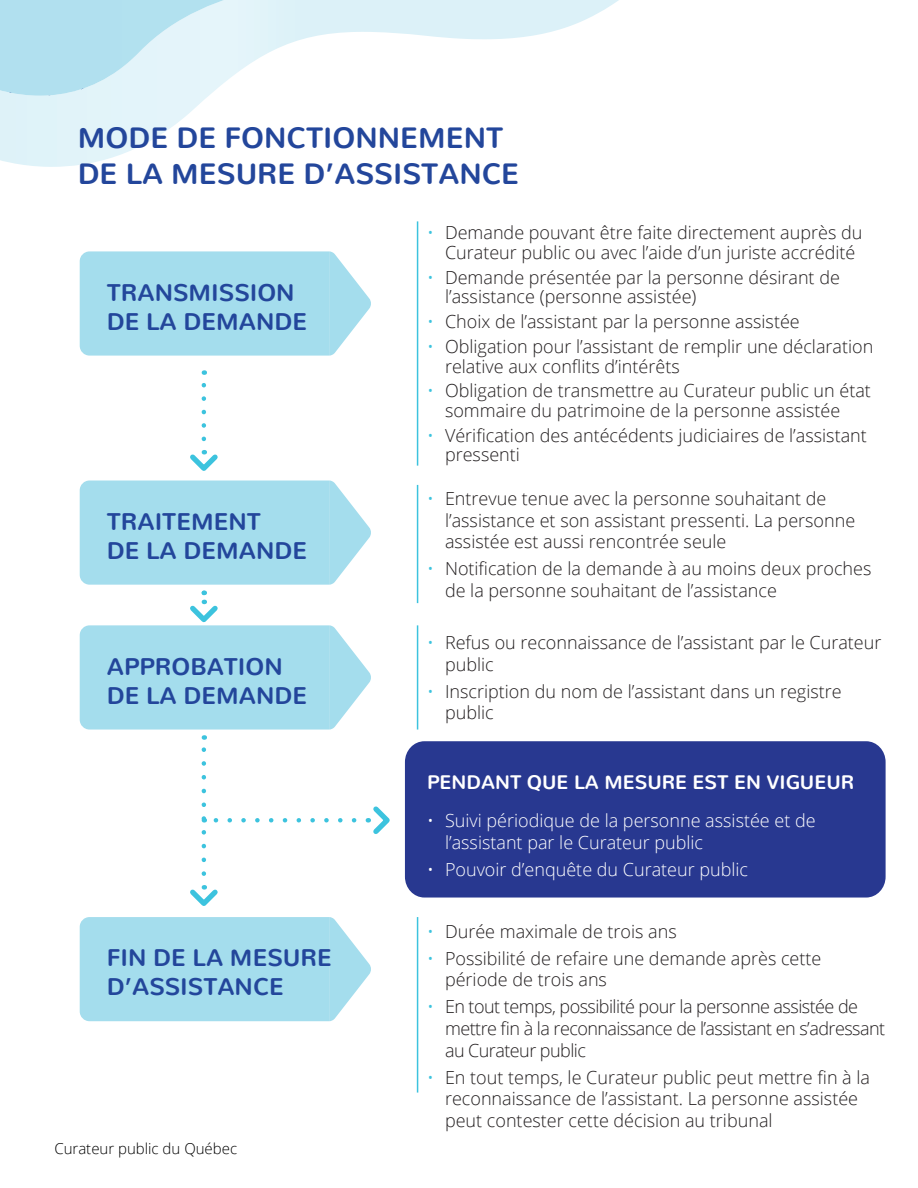
<style>
.page{position:relative;width:918px;height:1188px;background:#fff}
.page>*{position:absolute;margin:0;border:0;box-sizing:border-box;transform-origin:0 0}
.t1{font:700 29.25px/35.1px "Nunito";color:#23469b}
.t2{font:700 24px/28.8px "Nunito";color:#23469b}
.t3{font:700 19.5px "Nunito";color:#fff}
.t4{font:300 18px/21.6px "Open Sans";color:#231f20}
.t5{font:300 18px/21.6px "Open Sans";letter-spacing:-.03em;color:#231f20}
.t6{font:300 18px/21.6px "Open Sans";color:#fff}
.t7{font:300 15px "Open Sans";color:#000}
.s1{color:#3cc3de}
</style>
<div class="page">
<svg style="left:0;top:125px;width:174px;height:42px"></svg>
<svg style="left:0;top:0;width:619px;height:125px"></svg>
<img style="left:0;top:0;width:275px;height:96px">
<hr style="left:417px;top:221px;width:1px;height:245px;background:#3cc3de">
<hr style="left:417px;top:485px;width:1px;height:118px;background:#3cc3de">
<hr style="left:417px;top:625px;width:1px;height:105px;background:#3cc3de">
<hr style="left:417px;top:917px;width:1px;height:176px;background:#3cc3de">
<svg style="left:80px;top:251px;width:291px;height:105px;background:#aadfee"></svg>
<div style="left:80px;top:917px;width:291px;height:104px;background:#a4dded"></div>
<svg style="left:80px;top:450px;width:291px;height:135px"></svg>
<svg style="left:202px;top:370px;width:4px;height:69px"></svg>
<svg style="left:190px;top:885px;width:28px;height:21px"></svg>
<div style="left:405px;top:741px;width:481px;height:157px;background:#283890;border-radius:20px"></div>
<svg style="left:80px;top:591px;width:310px;height:283px"></svg>
<h1 class="t1" style="left:78px;top:117px;width:443px">MODE DE FONCTIONNEMENT<br>DE LA MESURE D’ASSISTANCE</h1>
<h2 class="t2" style="left:107px;top:275px;width:202px">TRANSMISSION<br>DE LA DEMANDE</h2>
<h2 class="t2" style="left:107px;top:504px;width:202px">TRAITEMENT<br>DE LA DEMANDE</h2>
<h2 class="t2" style="left:107px;top:649px;width:202px">APPROBATION<br>DE LA DEMANDE</h2>
<h2 class="t2" style="left:107px;top:941px;width:227px">FIN DE LA MESURE<br>D’ASSISTANCE</h2>
<p class="t7" style="left:54px;top:1138px;width:184px">Curateur public du Québec</p>
<p class="t4" style="left:445px;top:223px;width:419px;line-height:19.5px;text-indent:-18px"><span class="s1">•</span> Demande pouvant être faite directement auprès du<br>Curateur public ou avec l’aide d’un juriste accrédité</p>
<p class="t4" style="left:445px;top:267px;width:396px;line-height:19.5px;text-indent:-18px"><span class="s1">•</span> Demande présentée par la personne désirant de l’assistance (personne assistée)</p>
<p class="t4" style="left:427px;top:310px;width:374px"><span class="s1">•</span> Choix de l’assistant par la personne assistée</p>
<p class="t4" style="left:445px;top:336px;width:430px;line-height:19.5px;text-indent:-18px"><span class="s1">•</span> Obligation pour l’assistant de remplir une déclaration relative aux conflits d’intérêts</p>
<p class="t4" style="left:445px;top:381px;width:427px;line-height:19.5px;text-indent:-18px"><span class="s1">•</span> Obligation de transmettre au Curateur public un état sommaire du patrimoine de la personne assistée</p>
<p class="t4" style="left:445px;top:425px;width:423px;line-height:19.5px;text-indent:-18px"><span class="s1">•</span> Vérification des antécédents judiciaires de l’assistant pressenti</p>
<p class="t4" style="left:445px;top:487px;width:412px;text-indent:-18px"><span class="s1">•</span> Entrevue tenue avec la personne souhaitant de l’assistance et son assistant pressenti. La personne assistée est aussi rencontrée seule</p>
<p class="t4" style="left:445px;top:557px;width:428px;text-indent:-18px"><span class="s1">•</span> Notification de la demande à au moins deux proches de la personne souhaitant de l’assistance</p>
<p class="t4" style="left:445px;top:631px;width:438px;text-indent:-18px"><span class="s1">•</span> Refus ou reconnaissance de l’assistant par le Curateur public</p>
<p class="t4" style="left:445px;top:680px;width:398px;text-indent:-18px"><span class="s1">•</span> Inscription du nom de l’assistant dans un registre public</p>
<h3 class="t3" style="left:427px;top:765px;width:429px">PENDANT QUE LA MESURE EST EN VIGUEUR</h3>
<p class="t6" style="left:445px;top:810px;width:372px;text-indent:-18px">• Suivi périodique de la personne assistée et de l’assistant par le Curateur public</p>
<p class="t6" style="left:427px;top:858px;width:323px">• Pouvoir d’enquête du Curateur public</p>
<p class="t4" style="left:427px;top:920px;width:251px"><span class="s1">•</span> Durée maximale de trois ans</p>
<p class="t4" style="left:445px;top:947px;width:378px;text-indent:-18px"><span class="s1">•</span> Possibilité de refaire une demande après cette période de trois ans</p>
<p class="t5" style="left:445px;top:996px;width:442px;text-indent:-18px"><span class="s1">•</span> En tout temps, possibilité pour la personne assistée de mettre fin à la reconnaissance de l’assistant en s’adressant au Curateur public</p>
<p class="t4" style="left:445px;top:1066px;width:427px;text-indent:-18px"><span class="s1">•</span> En tout temps, le Curateur public peut mettre fin à la reconnaissance de l’assistant. La personne assistée peut contester cette décision au tribunal</p>
</div>
